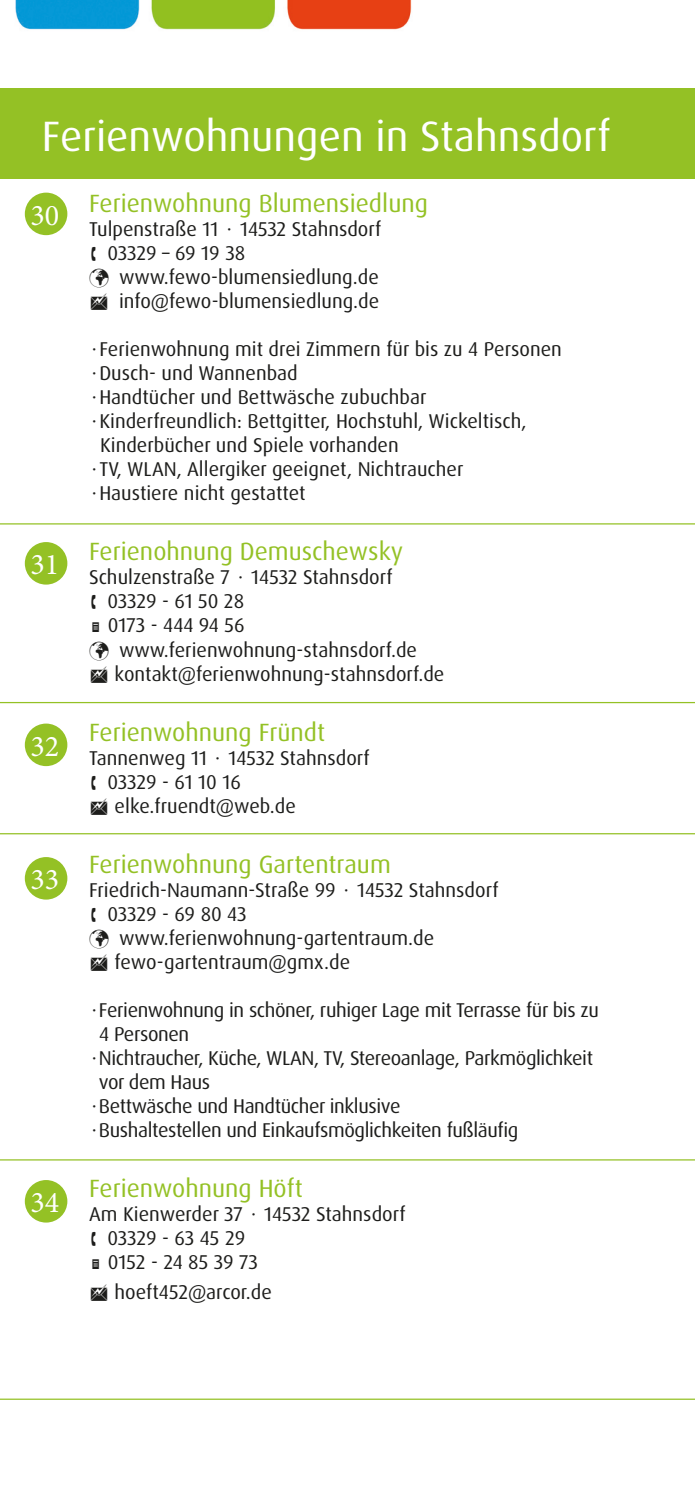
<style>
.page{position:relative;width:695px;height:1489px;background:#fff}
.page>*{position:absolute;margin:0;border:0;box-sizing:border-box;transform-origin:0 0}
.t1{font:42.5px "Dax OT";color:#fff}
.t2{font:30px "Minion Pro";color:#fff}
.t3{font:25px "Dax OT";color:#94c125}
.t4{font:20px/24px "Dax OT";color:#1d1d1b}
.t5{font:20px "Dax OT";letter-spacing:-.02em;color:#1d1d1b}
</style>
<div class="page">
<hr style="left:0;top:523px;width:694px;height:1px;background:#94c125">
<hr style="left:0;top:833px;width:694px;height:1px;background:#94c125">
<hr style="left:0;top:1159px;width:694px;height:1px;background:#94c125">
<hr style="left:0;top:702px;width:694px;height:1px;background:#94c125">
<hr style="left:0;top:1398px;width:694px;height:1px;background:#94c125">
<img style="left:15px;top:0;width:397px;height:30px">
<div style="left:0;top:89px;width:694px;height:90px;background:#94c125"></div>
<div style="left:25px;top:193px;width:42px;height:42px;background:#94c125;border-radius:50%"></div>
<div style="left:25px;top:542px;width:42px;height:42px;background:#94c125;border-radius:50%"></div>
<div style="left:25px;top:723px;width:42px;height:43px;background:#94c125;border-radius:50%"></div>
<div style="left:25px;top:857px;width:42px;height:42px;background:#94c125;border-radius:50%"></div>
<div style="left:25px;top:1179px;width:42px;height:43px;background:#94c125;border-radius:50%"></div>
<p class="t1" style="left:42px;top:109px;width:570px">Ferienwohnungen in Stahnsdorf</p>
<p class="t2" style="left:30px;top:195px;width:30px">30</p>
<p class="t2" style="left:30px;top:544px;width:30px">31</p>
<p class="t2" style="left:30px;top:726px;width:30px">32</p>
<p class="t2" style="left:30px;top:859px;width:30px">33</p>
<p class="t2" style="left:30px;top:1182px;width:30px">34</p>
<p class="t3" style="left:89px;top:188px;width:340px">Ferienwohnung Blumensiedlung</p>
<p class="t4" style="left:89px;top:217px;width:294px">Tulpenstraße 11 ⋅ 14532 Stahnsdorf</p>
<p class="t4" style="left:108px;top:241px;width:139px">03329 – 69 19 38</p>
<p class="t4" style="left:89px;top:265px;width:291px">✓ www.fewo-blumensiedlung.de</p>
<p class="t4" style="left:119px;top:289px;width:262px">info@fewo-blumensiedlung.de</p>
<p class="t4" style="left:89px;top:337px;width:474px">⋅Ferienwohnung mit drei Zimmern für bis zu 4 Personen</p>
<p class="t4" style="left:89px;top:361px;width:210px">⋅Dusch- und Wannenbad</p>
<p class="t4" style="left:89px;top:385px;width:339px">⋅Handtücher und Bettwäsche zubuchbar</p>
<p class="t4" style="left:89px;top:409px;width:439px">⋅Kinderfreundlich: Bettgitter, Hochstuhl, Wickeltisch,</p>
<p class="t4" style="left:100px;top:433px;width:300px">Kinderbücher und Spiele vorhanden</p>
<p class="t4" style="left:89px;top:457px;width:376px">⋅TV, WLAN, Allergiker geeignet, Nichtraucher</p>
<p class="t4" style="left:89px;top:481px;width:218px">⋅Haustiere nicht gestattet</p>
<p class="t3" style="left:89px;top:536px;width:315px">Ferienohnung Demuschewsky</p>
<p class="t4" style="left:89px;top:565px;width:305px">Schulzenstraße 7 ⋅ 14532 Stahnsdorf</p>
<p class="t4" style="left:108px;top:589px;width:138px">03329 - 61 50 28</p>
<p class="t4" style="left:108px;top:613px;width:138px">0173 - 444 94 56</p>
<p class="t4" style="left:89px;top:637px;width:329px">✓ www.ferienwohnung-stahnsdorf.de</p>
<p class="t4" style="left:114px;top:661px;width:331px">kontakt@ferienwohnung-stahnsdorf.de</p>
<p class="t3" style="left:89px;top:716px;width:237px">Ferienwohnung Fründt</p>
<p class="t4" style="left:89px;top:745px;width:282px">Tannenweg 11 ⋅ 14532 Stahnsdorf</p>
<p class="t4" style="left:114px;top:769px;width:183px;text-indent:-7px">03329 - 61 10 16 elke.fruendt@web.de</p>
<p class="t3" style="left:89px;top:848px;width:303px">Ferienwohnung Gartentraum</p>
<p class="t4" style="left:89px;top:877px;width:411px">Friedrich-Naumann-Straße 99 ⋅ 14532 Stahnsdorf</p>
<p class="t4" style="left:108px;top:901px;width:141px">03329 - 69 80 43</p>
<p class="t4" style="left:89px;top:925px;width:346px">✓ www.ferienwohnung-gartentraum.de</p>
<p class="t4" style="left:114px;top:949px;width:237px">fewo-gartentraum@gmx.de</p>
<p class="t5" style="left:89px;top:997px;width:511px">⋅Ferienwohnung in schöner, ruhiger Lage mit Terrasse für bis zu</p>
<p class="t5" style="left:99px;top:1021px;width:91px">4 Personen</p>
<p class="t5" style="left:89px;top:1045px;width:505px">⋅Nichtraucher, Küche, WLAN, TV, Stereoanlage, Parkmöglichkeit</p>
<p class="t5" style="left:99px;top:1069px;width:113px">vor dem Haus</p>
<p class="t5" style="left:89px;top:1093px;width:313px">⋅Bettwäsche und Handtücher inklusive</p>
<p class="t5" style="left:89px;top:1117px;width:431px">⋅Bushaltestellen und Einkaufsmöglichkeiten fußläufig</p>
<p class="t3" style="left:89px;top:1172px;width:215px">Ferienwohnung Höft</p>
<p class="t4" style="left:89px;top:1201px;width:318px">Am Kienwerder 37 ⋅ 14532 Stahnsdorf</p>
<p class="t4" style="left:108px;top:1225px;width:139px">03329 - 63 45 29</p>
<p class="t4" style="left:108px;top:1249px;width:152px">0152 - 24 85 39 73</p>
<p class="t4" style="left:114px;top:1279px;width:159px">hoeft452@arcor.de</p>
</div>
